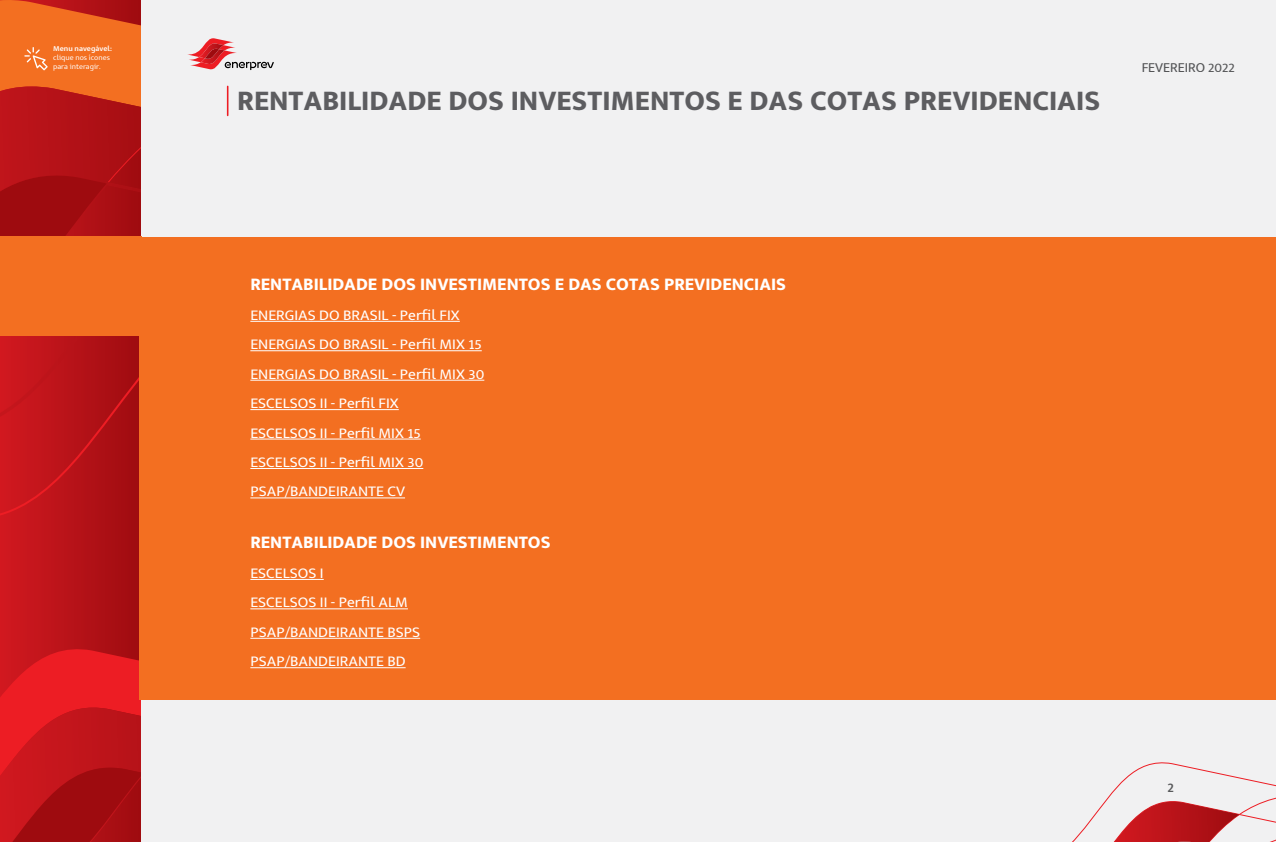
<style>
.page{position:relative;width:1276px;height:842px;background:#fff}
.page>*{position:absolute;margin:0;border:0;box-sizing:border-box;transform-origin:0 0}
.t1{font:900 29px "Seb Neue";color:#5d5d60}
.t2{font:900 18px "Seb Neue";color:#fff}
.t3{font:15px/29.4px "Seb Neue";color:#fff;scale:1.05 1}
.t4{font:14px "Seb Neue";color:#58595b}
.t5{font:700 14px "Seb Neue";color:#58595b}
.t6{font:300 7.7px/9.2px "Seb Neue";color:#fff;scale:1.05 1}
.t7{font:700 7.7px "Seb Neue";color:#fff;scale:1.05 1}
</style>
<div class="page">
<div style="left:0;top:0;width:141px;height:842px;background:linear-gradient(to right,#d21920,#9e0c10)"></div>
<svg style="left:0;top:631px;width:141px;height:76px;background:#da191f"></svg>
<svg style="left:0;top:707px;width:141px;height:135px;background:#bb1218"></svg>
<svg style="left:0;top:0;width:141px;height:86px;background:#e9621f"></svg>
<svg style="left:0;top:86px;width:141px;height:96px;background:#b81a17"></svg>
<svg style="left:0;top:431px;width:139px;height:113px;background:#b91218"></svg>
<svg style="left:0;top:182px;width:141px;height:249px;background:#b51117"></svg>
<svg style="left:0;top:161px;width:107px;height:196px;background:#ac1014"></svg>
<div style="left:141px;top:0;width:1135px;height:842px;background:#f1f1f2"></div>
<svg style="left:1072px;top:762px;width:204px;height:80px"></svg>
<svg style="left:187px;top:38px;width:87px;height:33px"></svg>
<svg style="left:227px;top:86px;width:1px;height:29px"></svg>
<div style="left:139px;top:237px;width:1137px;height:462px;background:#f36f21"></div>
<div style="left:0;top:237px;width:141px;height:99px;background:#f36f21"></div>
<hr style="left:250px;top:321px;width:210px;height:1px;background:#fff">
<hr style="left:250px;top:350px;width:232px;height:1px;background:#fff">
<hr style="left:250px;top:380px;width:234px;height:1px;background:#fff">
<hr style="left:250px;top:409px;width:149px;height:1px;background:#fff">
<hr style="left:250px;top:439px;width:171px;height:1px;background:#fff">
<hr style="left:250px;top:468px;width:173px;height:1px;background:#fff">
<hr style="left:250px;top:497px;width:155px;height:1px;background:#fff">
<hr style="left:250px;top:579px;width:74px;height:1px;background:#fff">
<hr style="left:250px;top:608px;width:158px;height:1px;background:#fff">
<hr style="left:250px;top:638px;width:170px;height:1px;background:#fff">
<hr style="left:250px;top:667px;width:156px;height:1px;background:#fff">
<svg style="left:24px;top:47px;width:24px;height:23px"></svg>
<p class="t7" style="left:53px;top:44px;width:57px">Menu navegável:</p>
<p class="t6" style="left:53px;top:53px;width:56px">clique nos ícones para interagir.</p>
<h1 class="t1" style="left:237px;top:83px;width:864px">RENTABILIDADE DOS INVESTIMENTOS E DAS COTAS PREVIDENCIAIS</h1>
<p class="t4" style="left:1141px;top:59px;width:95px">FEVEREIRO 2022</p>
<p class="t2" style="left:250px;top:274px;width:537px">RENTABILIDADE DOS INVESTIMENTOS E DAS COTAS PREVIDENCIAIS</p>
<p class="t3" style="left:250px;top:300px;width:224px">ENERGIAS DO BRASIL - Perfil FIX<br>ENERGIAS DO BRASIL - Perfil MIX 15<br>ENERGIAS DO BRASIL - Perfil MIX 30<br>ESCELSOS II - Perfil FIX<br>ESCELSOS II - Perfil MIX 15<br>ESCELSOS II - Perfil MIX 30<br>PSAP/BANDEIRANTE CV</p>
<p class="t2" style="left:250px;top:532px;width:302px">RENTABILIDADE DOS INVESTIMENTOS</p>
<p class="t3" style="left:250px;top:558px;width:163px">ESCELSOS I<br>ESCELSOS II - Perfil ALM<br>PSAP/BANDEIRANTE BSPS<br>PSAP/BANDEIRANTE BD</p>
<p class="t5" style="left:1167px;top:779px;width:8px">2</p>
</div>
